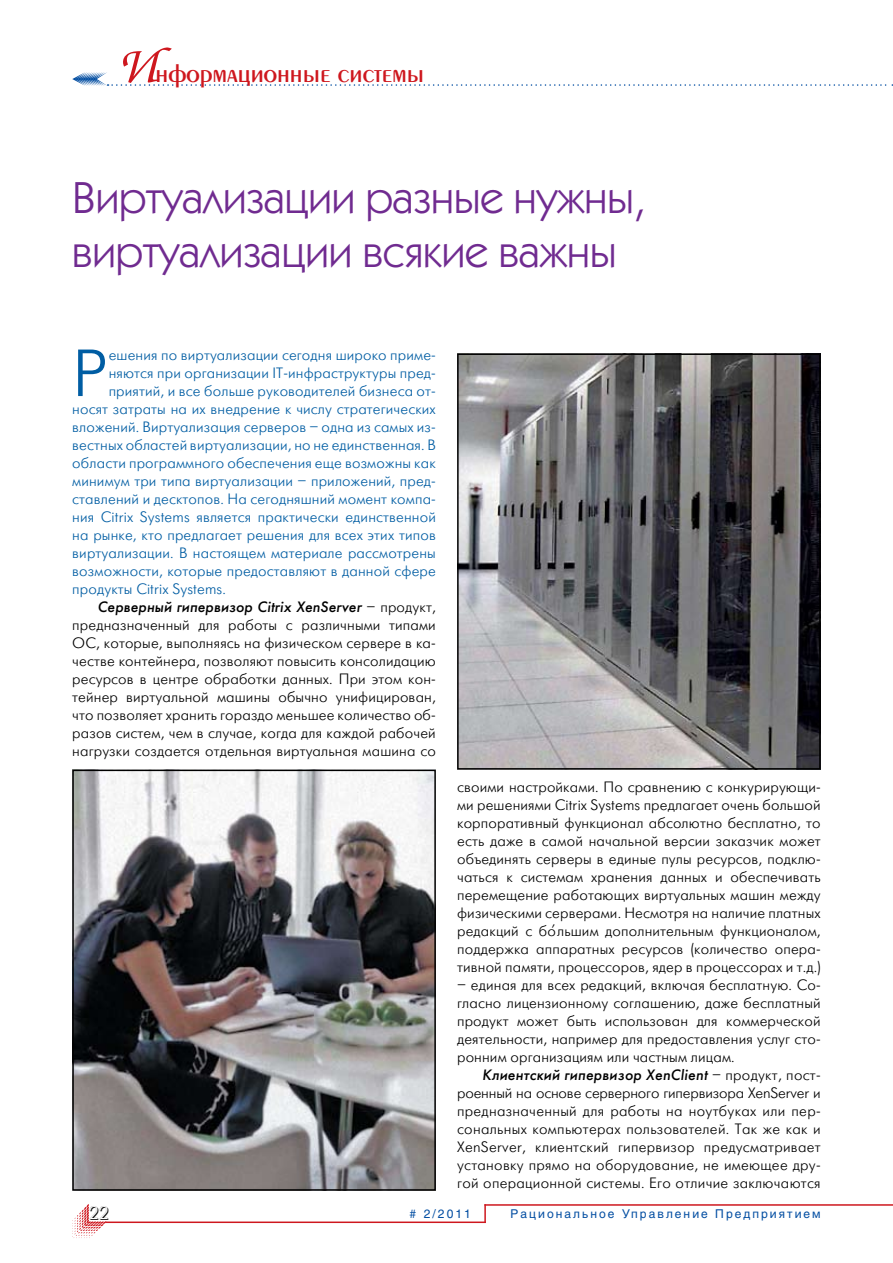
<style>
.page{position:relative;width:893px;height:1263px;background:#fff}
.page>*{position:absolute;margin:0;border:0;box-sizing:border-box;transform-origin:0 0}
.t1{font:66.45px "Futuris Light C";color:#005da3}
.t2{font:45px/54px "Kabel C";color:#702b90}
.t3{font:27px "Penta Demi";color:#ce171e}
.t4{font:18px "Futuris Shadow C";color:#000}
.t5{font:15px/18px "Futuris Light C";letter-spacing:.01em;color:#000;text-align:justify}
.t6{font:15px "Futuris Light C";letter-spacing:.01em;color:#005da3}
.t7{font:italic 15px "Futuris C";letter-spacing:.01em;color:#000}
.t8{font:12px "Helios";letter-spacing:.17em;color:#034ea2}
.s1{font-family:"Zapf Chancery C";font-size:54px}
.s2{font-family:"Futuris Light C";font-style:normal}
</style>
<div class="page">
<svg style="left:72px;top:1204px;width:34px;height:34px"></svg>
<svg style="left:484px;top:1206px;width:2px;height:15px"></svg>
<hr style="left:105px;top:1221px;width:381px;height:2px;background:#ce171e">
<hr style="left:484px;top:1204px;width:409px;height:2px;background:#ce171e">
<svg style="left:72px;top:72px;width:821px;height:14px"></svg>
<img style="left:460px;top:356px;width:358px;height:411px">
<div style="left:457px;top:353px;width:364px;height:417px;border:2px solid #000"></div>
<img style="left:72px;top:769px;width:364px;height:419px">
<div style="left:72px;top:770px;width:364px;height:421px;border:2px solid #000"></div>
<h3 class="t3" style="left:117px;top:60px;width:309px"><span class="s1">И</span>нформационные системы</h3>
<h2 class="t2" style="left:72px;top:169px;width:576px">Виртуализации разные нужны, виртуализации всякие важны</h2>
<h1 class="t1" style="left:72px;top:339px;width:37px">Р</h1>
<p class="t6" style="left:109px;top:347px;width:329px">ешения по виртуализации сегодня широко приме-</p>
<p class="t6" style="left:109px;top:365px;width:329px">няются при организации IT-инфраструктуры пред-</p>
<p class="t6" style="left:109px;top:383px;width:329px">приятий, и все больше руководителей бизнеса от-</p>
<p class="t6" style="left:72px;top:401px;width:365px">носят затраты на их внедрение к числу стратегических</p>
<p class="t6" style="left:72px;top:419px;width:365px">вложений. Виртуализация серверов – одна из самых из-</p>
<p class="t6" style="left:72px;top:437px;width:365px">вестных областей виртуализации, но не единственная. В</p>
<p class="t6" style="left:72px;top:455px;width:365px">области программного обеспечения еще возможны как</p>
<p class="t6" style="left:72px;top:473px;width:365px">минимум три типа виртуализации – приложений, пред-</p>
<p class="t6" style="left:72px;top:491px;width:365px">ставлений и десктопов. На сегодняшний момент компа-</p>
<p class="t6" style="left:72px;top:509px;width:365px">ния Citrix Systems является практически единственной</p>
<p class="t6" style="left:72px;top:527px;width:365px">на рынке, кто предлагает решения для всех этих типов</p>
<p class="t6" style="left:72px;top:545px;width:365px">виртуализации. В настоящем материале рассмотрены</p>
<p class="t6" style="left:72px;top:563px;width:365px">возможности, которые предоставляют в данной сфере</p>
<p class="t6" style="left:72px;top:581px;width:155px">продукты Citrix Systems.</p>
<p class="t7" style="left:98px;top:598px;width:340px">Серверный гипервизор Citrix XenServer <span class="s2">– продукт,</span></p>
<p class="t5" style="left:72px;top:616px;width:365px">предназначенный для работы с различными типами ОС, которые, выполняясь на физическом сервере в ка&shy;честве контейнера, позволяют повысить консолидацию ресурсов в центре обработки данных. При этом кон&shy;тейнер виртуальной машины обычно унифицирован, что позволяет хранить гораздо меньшее количество об&shy;разов систем, чем в случае, когда для каждой рабочей нагрузки создается отдельная виртуальная машина со</p>
<p class="t5" style="left:457px;top:778px;width:365px">своими настройками. По сравнению с конкурирующи&shy;ми решениями Citrix Systems предлагает очень большой корпоративный функционал абсолютно бесплатно, то есть даже в самой начальной версии заказчик может объединять серверы в единые пулы ресурсов, подклю&shy;чаться к системам хранения данных и обеспечивать перемещение работающих виртуальных машин между физическими серверами. Несмотря на наличие платных редакций с бо’льшим дополнительным функционалом, поддержка аппаратных ресурсов (количество опера&shy;тивной памяти, процессоров, ядер в процессорах и т.д.)</p>
<p class="t5" style="left:457px;top:976px;width:365px">– единая для всех редакций, включая бесплатную. Со&shy;гласно лицензионному соглашению, даже бесплатный продукт может быть использован для коммерческой деятельности, например для предоставления услуг сто&shy;ронним организациям или частным лицам.</p>
<p class="t7" style="left:483px;top:1066px;width:340px">Клиентский гипервизор XenClient <span class="s2">– продукт, пост-</span></p>
<p class="t5" style="left:457px;top:1084px;width:365px">роенный на основе серверного гипервизора XenServer и предназначенный для работы на ноутбуках или пер&shy;сональных компьютерах пользователей. Так же как и XenServer, клиентский гипервизор предусматривает установку прямо на оборудование, не имеющее дру&shy;гой операционной системы. Его отличие заключаются</p>
<p class="t4" style="left:89px;top:1204px;width:21px">22</p>
<p class="t8" style="left:410px;top:1207px;width:63px"># 2/2011</p>
<p class="t8" style="left:510px;top:1207px;width:312px">Рациональное Управление Предприятием</p>
</div>
